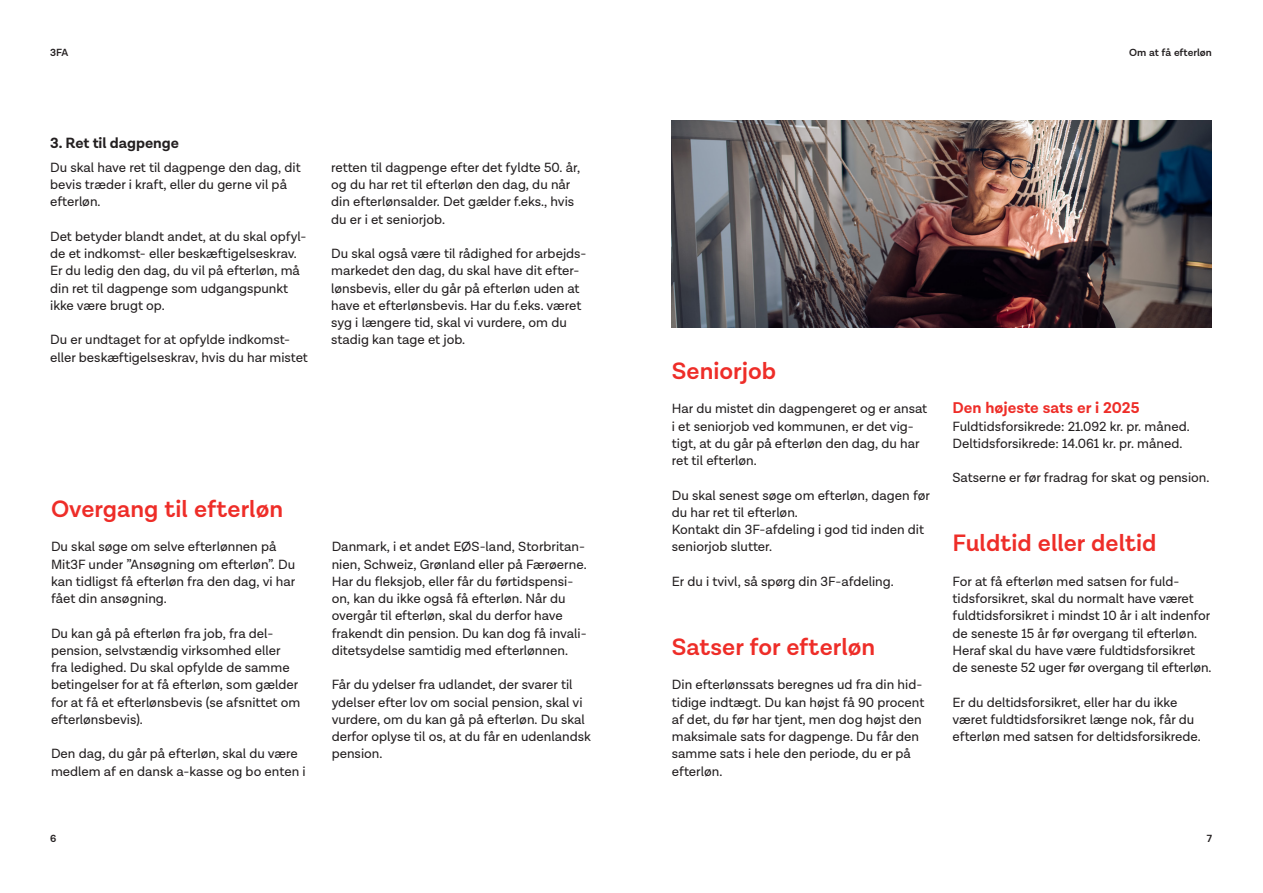
<style>
.page{position:relative;width:1263px;height:893px;background:#fff}
.page>*{position:absolute;margin:0;border:0;box-sizing:border-box;transform-origin:0 0}
.Overskrift_4___H4{font:600 24px "Lota Grotesque Alt 1";color:#ee2d28}
.Overskrift_3___H3{font:700 15.75px "Lota Grotesque";color:#ee2d28}
.t1{font:700 15px "Lota Grotesque";color:#231f20}
.Brødtekst___P{font:13.5px/17.2px "Lota Grotesque";color:#231f20}
.t2{font:600 10.5px "Lota Grotesque";letter-spacing:-.005em;color:#231f20}
</style>
<div class="page">
<img style="left:672px;top:120px;width:540px;height:207px">
<p class="t2" style="left:50px;top:46px;width:20px">3FA</p>
<p class="t2" style="left:1129px;top:46px;width:84px">Om at få efterløn</p>
<p class="t1" style="left:50px;top:134px;width:130px">3. Ret til dagpenge</p>
<p class="Brødtekst___P" style="left:50px;top:159px;width:252px">Du skal have ret til dagpenge den dag, dit bevis træder i kraft, eller du gerne vil på efterløn.</p>
<p class="Brødtekst___P" style="left:50px;top:228px;width:258px">Det betyder blandt andet, at du skal opfyl&shy;de et indkomst- eller beskæftigelseskrav.<br>Er du ledig den dag, du vil på efterløn, må din ret til dagpenge som udgangspunkt ikke være brugt op.</p>
<p class="Brødtekst___P" style="left:50px;top:331px;width:259px">Du er undtaget for at opfylde indkomst&shy;eller beskæftigelseskrav, hvis du har mistet</p>
<p class="Brødtekst___P" style="left:331px;top:159px;width:250px">retten til dagpenge efter det fyldte 50. år, og du har ret til efterløn den dag, du når din efterlønsalder. Det gælder f.eks., hvis du er i et seniorjob.</p>
<p class="Brødtekst___P" style="left:331px;top:245px;width:257px">Du skal også være til rådighed for arbejds&shy;markedet den dag, du skal have dit efter&shy;lønsbevis, eller du går på efterløn uden at have et efterlønsbevis. Har du f.eks. været syg i længere tid, skal vi vurdere, om du stadig kan tage et job.</p>
<h4 class="Overskrift_4___H4" style="left:51px;top:495px;width:234px">Overgang til efterløn</h4>
<p class="Brødtekst___P" style="left:51px;top:538px;width:246px">Du skal søge om selve efterlønnen på Mit3F under ”Ansøgning om efterløn”. Du kan tidligst få efterløn fra den dag, vi har fået din ansøgning.</p>
<p class="Brødtekst___P" style="left:51px;top:625px;width:251px">Du kan gå på efterløn fra job, fra del&shy;pension, selvstændig virksomhed eller fra ledighed. Du skal opfylde de samme betingelser for at få efterløn, som gælder for at få et efterlønsbevis (se afsnittet om efterlønsbevis).</p>
<p class="Brødtekst___P" style="left:51px;top:745px;width:256px">Den dag, du går på efterløn, skal du være medlem af en dansk a-kasse og bo enten i</p>
<p class="Brødtekst___P" style="left:332px;top:538px;width:256px">Danmark, i et andet EØS-land, Storbritan&shy;nien, Schweiz, Grønland eller på Færøerne.<br>Har du fleksjob, eller får du førtidspensi&shy;on, kan du ikke også få efterløn. Når du overgår til efterløn, skal du derfor have frakendt din pension. Du kan dog få invali&shy;ditetsydelse samtidig med efterlønnen.</p>
<p class="Brødtekst___P" style="left:332px;top:676px;width:261px">Får du ydelser fra udlandet, der svarer til ydelser efter lov om social pension, skal vi vurdere, om du kan gå på efterløn. Du skal derfor oplyse til os, at du får en udenlandsk pension.</p>
<h4 class="Overskrift_4___H4" style="left:672px;top:357px;width:106px">Seniorjob</h4>
<p class="Brødtekst___P" style="left:672px;top:400px;width:257px">Har du mistet din dagpengeret og er ansat i et seniorjob ved kommunen, er det vig&shy;tigt, at du går på efterløn den dag, du har ret til efterløn.</p>
<p class="Brødtekst___P" style="left:672px;top:487px;width:260px">Du skal senest søge om efterløn, dagen før du har ret til efterløn.</p>
<p class="Brødtekst___P" style="left:672px;top:521px;width:254px">Kontakt din 3F-afdeling i god tid inden dit seniorjob slutter.</p>
<p class="Brødtekst___P" style="left:672px;top:573px;width:222px">Er du i tvivl, så spørg din 3F-afdeling.</p>
<h4 class="Overskrift_4___H4" style="left:672px;top:633px;width:205px">Satser for efterløn</h4>
<p class="Brødtekst___P" style="left:672px;top:676px;width:254px">Din efterlønssats beregnes ud fra din hid&shy;tidige indtægt. Du kan højst få 90 procent af det, du før har tjent, men dog højst den maksimale sats for dagpenge. Du får den samme sats i hele den periode, du er på efterløn.</p>
<h3 class="Overskrift_3___H3" style="left:952px;top:399px;width:188px">Den højeste sats er i 2025</h3>
<p class="Brødtekst___P" style="left:952px;top:418px;width:237px">Fuldtidsforsikrede: 21.092 kr. pr. måned.</p>
<p class="Brødtekst___P" style="left:952px;top:435px;width:230px">Deltidsforsikrede: 14.061 kr. pr. måned.</p>
<p class="Brødtekst___P" style="left:952px;top:469px;width:257px">Satserne er før fradrag for skat og pension.</p>
<h4 class="Overskrift_4___H4" style="left:952px;top:530px;width:205px">Fuldtid eller deltid</h4>
<p class="Brødtekst___P" style="left:952px;top:573px;width:259px">For at få efterløn med satsen for fuld&shy;tidsforsikret, skal du normalt have været fuldtidsforsikret i mindst 10 år i alt indenfor de seneste 15 år før overgang til efterløn.<br>Heraf skal du have være fuldtidsforsikret de seneste 52 uger før overgang til efterløn.</p>
<p class="Brødtekst___P" style="left:952px;top:694px;width:248px">Er du deltidsforsikret, eller har du ikke været fuldtidsforsikret længe nok, får du efterløn med satsen for deltidsforsikrede.</p>
<p class="t2" style="left:50px;top:832px;width:8px">6</p>
<p class="t2" style="left:1207px;top:832px;width:7px">7</p>
</div>
